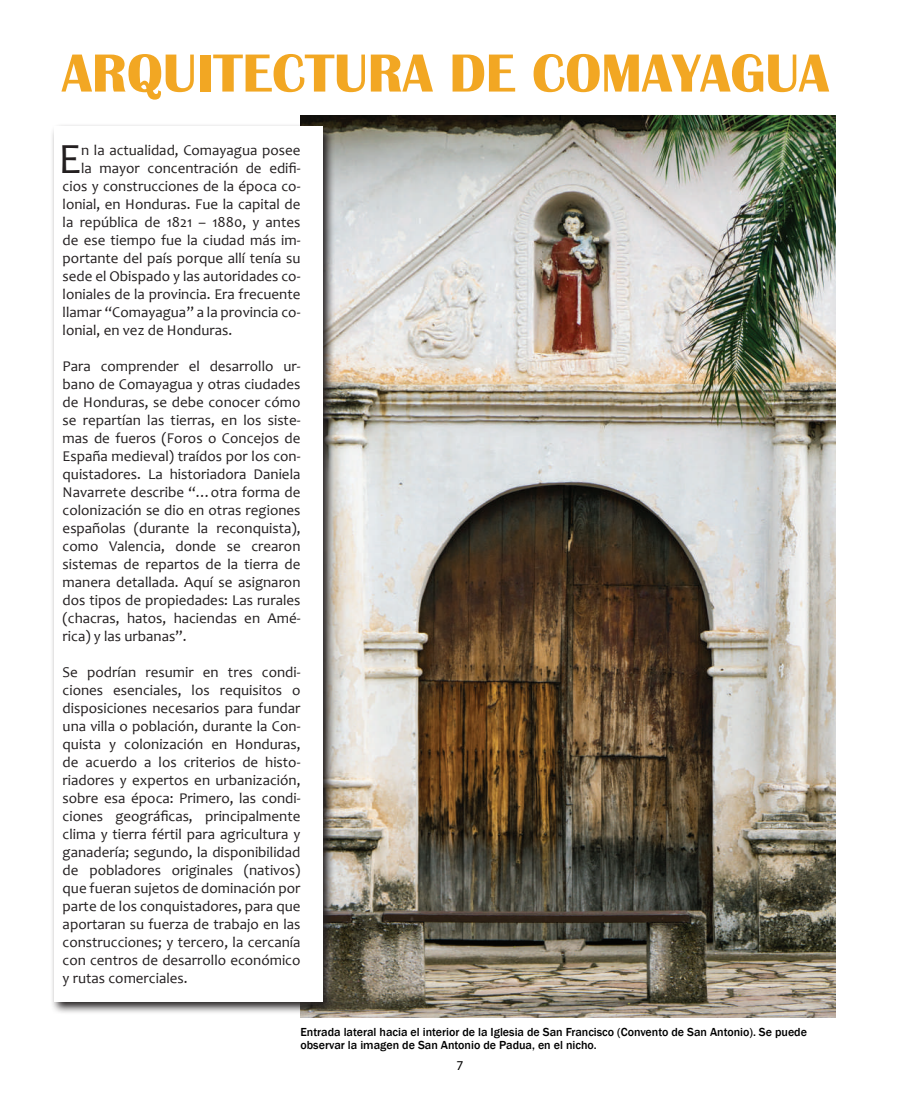
<style>
.page{position:relative;width:918px;height:1107px;background:#fff}
.page>*{position:absolute;margin:0;border:0;box-sizing:border-box;transform-origin:0 0}
.t1{font:700 55.5px "Britannic";color:#f2a723}
.t2{font:43.35px "Candara";color:#231f20}
.t3{font:15px/18px "Candara";color:#231f20;text-align:justify}
.t4{font:13.5px "Myriad Pro";color:#000}
.t5{font:500 12px/13.5px "Franklin Gothic";color:#000}
</style>
<div class="page">
<img style="left:300px;top:115px;width:536px;height:903px">
<svg style="left:52px;top:123px;width:283px;height:892px"></svg>
<div style="left:54px;top:127px;width:268px;height:875px;background:#fff"></div>
<h1 class="t1" style="left:62px;top:42px;width:769px">ARQUITECTURA DE COMAYAGUA</h1>
<h2 class="t2" style="left:59px;top:132px;width:24px">E</h2>
<p class="t3" style="left:81px;top:141px;width:221px">n la actualidad, Comayagua posee</p>
<p class="t3" style="left:81px;top:159px;width:221px">la mayor concentración de edifi-</p>
<p class="t3" style="left:63px;top:177px;width:239px">cios y construcciones de la época co-</p>
<p class="t3" style="left:63px;top:195px;width:239px">lonial, en Honduras. Fue la capital de</p>
<p class="t3" style="left:63px;top:213px;width:239px">la república de 1821 – 1880, y antes</p>
<p class="t3" style="left:63px;top:231px;width:239px">de ese tiempo fue la ciudad más im-</p>
<p class="t3" style="left:63px;top:249px;width:239px">portante del país porque allí tenía su</p>
<p class="t3" style="left:63px;top:267px;width:239px">sede el Obispado y las autoridades co-</p>
<p class="t3" style="left:63px;top:285px;width:239px">loniales de la provincia. Era frecuente</p>
<p class="t3" style="left:63px;top:303px;width:239px">llamar “Comayagua” a la provincia co-</p>
<p class="t3" style="left:63px;top:321px;width:171px">lonial, en vez de Honduras.</p>
<p class="t3" style="left:63px;top:357px;width:239px">Para comprender el desarrollo ur&shy;bano de Comayagua y otras ciudades de Honduras, se debe conocer cómo se repartían las tierras, en los siste&shy;mas de fueros (Foros o Concejos de España medieval) traídos por los con&shy;quistadores. La historiadora Daniela Navarrete describe “…otra forma de colonización se dio en otras regiones españolas (durante la reconquista), como Valencia, donde se crearon sistemas de repartos de la tierra de manera detallada. Aquí se asignaron dos tipos de propiedades: Las rurales (chacras, hatos, haciendas en Amé&shy;rica) y las urbanas”.</p>
<p class="t3" style="left:63px;top:663px;width:239px">Se podrían resumir en tres condi&shy;ciones esenciales, los requisitos o disposiciones necesarios para fundar una villa o población, durante la Con&shy;quista y colonización en Honduras, de acuerdo a los criterios de histo&shy;riadores y expertos en urbanización, sobre esa época: Primero, las condi&shy;ciones geográficas, principalmente clima y tierra fértil para agricultura y ganadería; segundo, la disponibilidad de pobladores originales (nativos) que fueran sujetos de dominación por parte de los conquistadores, para que aportaran su fuerza de trabajo en las construcciones; y tercero, la cercanía con centros de desarrollo económico y rutas comerciales.</p>
<p class="t5" style="left:300px;top:1025px;width:508px">Entrada lateral hacia el interior de la Iglesia de San Francisco (Convento de San Antonio). Se puede observar la imagen de San Antonio de Padua, en el nicho.</p>
<p class="t4" style="left:457px;top:1057px;width:8px">7</p>
</div>
